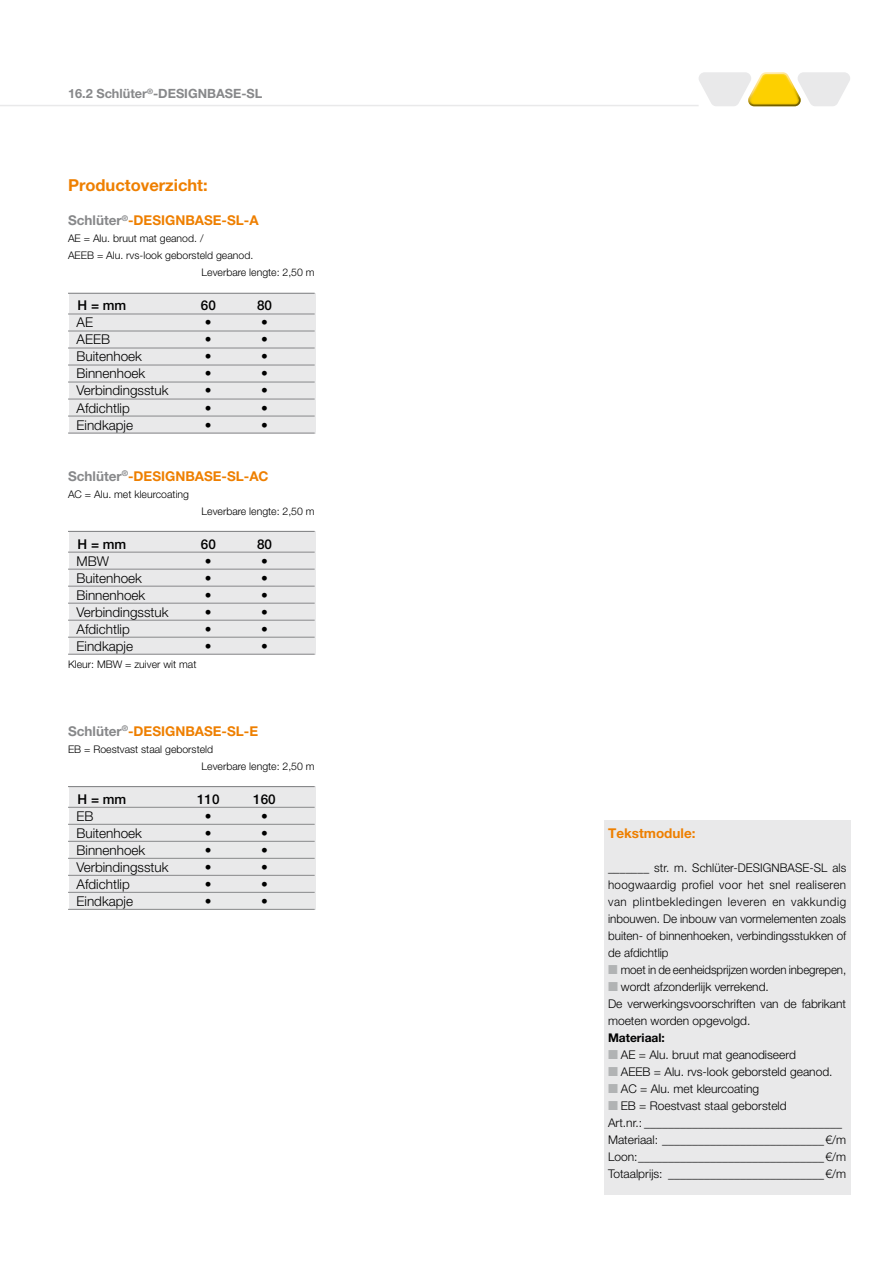
<style>
.page{position:relative;width:893px;height:1263px;background:#fff}
.page>*{position:absolute;margin:0;border:0;box-sizing:border-box;transform-origin:0 0}
.t1{font:700 16.5px "Helvetica Neue LT Pro";color:#ee7f00}
.t2{font:300 13.5px "Helvetica Neue LT Pro";color:#000}
.t3{font:700 13.5px "Helvetica Neue LT Pro";color:#ee7f00}
.t4{font:500 13.5px "Helvetica Neue LT Pro";color:#000}
.t5{font:700 12.75px "Helvetica Neue LT Pro";color:#87888a}
.t6{font:300 12px/17px "Helvetica Neue LT Pro";color:#000;text-align:justify}
.t7{font:300 12px "Helvetica Neue LT Pro";color:#000;scale:.96 1}
.t8{font:700 12px "Helvetica Neue LT Pro";color:#000}
.t9{font:300 10.5px/17px "Helvetica Neue LT Pro";color:#000}
.s1{color:#87888a}
</style>
<div class="page">
<hr style="left:0;top:105px;width:699px;height:1px;background:#e9e9ea">
<svg style="left:699px;top:72px;width:151px;height:34px"></svg>
<div style="left:69px;top:293px;width:246px;height:141px;background:#e9e9ea"></div>
<div style="left:69px;top:531px;width:246px;height:124px;background:#e9e9ea"></div>
<div style="left:69px;top:787px;width:246px;height:123px;background:#e9e9ea"></div>
<div style="left:604px;top:821px;width:246px;height:374px;background:#e9e9ea"></div>
<hr style="left:68px;top:293px;width:247px;height:1px;background:#87888a">
<hr style="left:68px;top:314px;width:247px;height:1px;background:#87888a">
<hr style="left:68px;top:331px;width:247px;height:1px;background:#87888a">
<hr style="left:68px;top:348px;width:247px;height:1px;background:#87888a">
<hr style="left:68px;top:365px;width:247px;height:1px;background:#87888a">
<hr style="left:68px;top:382px;width:247px;height:1px;background:#87888a">
<hr style="left:68px;top:399px;width:247px;height:1px;background:#87888a">
<hr style="left:68px;top:416px;width:247px;height:1px;background:#87888a">
<hr style="left:68px;top:433px;width:247px;height:1px;background:#87888a">
<hr style="left:68px;top:531px;width:247px;height:1px;background:#87888a">
<hr style="left:68px;top:552px;width:247px;height:1px;background:#87888a">
<hr style="left:68px;top:569px;width:247px;height:1px;background:#87888a">
<hr style="left:68px;top:586px;width:247px;height:1px;background:#87888a">
<hr style="left:68px;top:603px;width:247px;height:1px;background:#87888a">
<hr style="left:68px;top:620px;width:247px;height:1px;background:#87888a">
<hr style="left:68px;top:637px;width:247px;height:1px;background:#87888a">
<hr style="left:68px;top:654px;width:247px;height:1px;background:#87888a">
<hr style="left:68px;top:786px;width:247px;height:1px;background:#87888a">
<hr style="left:68px;top:807px;width:247px;height:1px;background:#87888a">
<hr style="left:68px;top:824px;width:247px;height:1px;background:#87888a">
<hr style="left:68px;top:841px;width:247px;height:1px;background:#87888a">
<hr style="left:68px;top:858px;width:247px;height:1px;background:#87888a">
<hr style="left:68px;top:875px;width:247px;height:1px;background:#87888a">
<hr style="left:68px;top:892px;width:247px;height:1px;background:#87888a">
<hr style="left:68px;top:909px;width:247px;height:1px;background:#87888a">
<p class="t5" style="left:68px;top:86px;width:196px">16.2 Schlüter<sup>®</sup>-DESIGNBASE-SL</p>
<h1 class="t1" style="left:68px;top:175px;width:141px">Productoverzicht:</h1>
<p class="t3" style="left:68px;top:212px;width:192px"><span class="s1">Schlüter</span><sup>®</sup>-DESIGNBASE-SL-A</p>
<p class="t9" style="left:68px;top:230px;width:137px">AE = Alu. bruut mat geanod. /</p>
<p class="t9" style="left:68px;top:247px;width:187px">AEEB = Alu. rvs-look geborsteld geanod.</p>
<p class="t9" style="left:202px;top:264px;width:115px">Leverbare lengte: 2,50 m</p>
<p class="t4" style="left:78px;top:298px;width:50px">H = mm</p>
<p class="t4" style="left:201px;top:298px;width:17px">60</p>
<p class="t4" style="left:257px;top:298px;width:17px">80</p>
<p class="t2" style="left:77px;top:314px;width:18px">AE</p>
<p class="t2" style="left:205px;top:314px;width:8px">•</p>
<p class="t2" style="left:261px;top:314px;width:8px">•</p>
<p class="t2" style="left:77px;top:331px;width:35px">AEEB</p>
<p class="t2" style="left:205px;top:331px;width:8px">•</p>
<p class="t2" style="left:261px;top:331px;width:8px">•</p>
<p class="t2" style="left:77px;top:348px;width:67px">Buitenhoek</p>
<p class="t2" style="left:205px;top:348px;width:8px">•</p>
<p class="t2" style="left:261px;top:348px;width:8px">•</p>
<p class="t2" style="left:77px;top:365px;width:70px">Binnenhoek</p>
<p class="t2" style="left:205px;top:365px;width:8px">•</p>
<p class="t2" style="left:261px;top:365px;width:8px">•</p>
<p class="t2" style="left:77px;top:382px;width:94px">Verbindingsstuk</p>
<p class="t2" style="left:205px;top:382px;width:8px">•</p>
<p class="t2" style="left:261px;top:382px;width:8px">•</p>
<p class="t2" style="left:77px;top:399px;width:55px">Afdichtlip</p>
<p class="t2" style="left:205px;top:399px;width:8px">•</p>
<p class="t2" style="left:261px;top:399px;width:8px">•</p>
<p class="t2" style="left:77px;top:416px;width:58px">Eindkapje</p>
<p class="t2" style="left:205px;top:416px;width:8px">•</p>
<p class="t2" style="left:261px;top:416px;width:8px">•</p>
<p class="t3" style="left:68px;top:467px;width:202px"><span class="s1">Schlüter</span><sup>®</sup>-DESIGNBASE-SL-AC</p>
<p class="t9" style="left:68px;top:485px;width:123px">AC = Alu. met kleurcoating</p>
<p class="t9" style="left:202px;top:502px;width:115px">Leverbare lengte: 2,50 m</p>
<p class="t4" style="left:78px;top:536px;width:50px">H = mm</p>
<p class="t4" style="left:201px;top:536px;width:17px">60</p>
<p class="t4" style="left:257px;top:536px;width:17px">80</p>
<p class="t2" style="left:77px;top:552px;width:34px">MBW</p>
<p class="t2" style="left:205px;top:552px;width:8px">•</p>
<p class="t2" style="left:261px;top:552px;width:8px">•</p>
<p class="t2" style="left:77px;top:569px;width:67px">Buitenhoek</p>
<p class="t2" style="left:205px;top:569px;width:8px">•</p>
<p class="t2" style="left:261px;top:569px;width:8px">•</p>
<p class="t2" style="left:77px;top:586px;width:70px">Binnenhoek</p>
<p class="t2" style="left:205px;top:586px;width:8px">•</p>
<p class="t2" style="left:261px;top:586px;width:8px">•</p>
<p class="t2" style="left:77px;top:603px;width:94px">Verbindingsstuk</p>
<p class="t2" style="left:205px;top:603px;width:8px">•</p>
<p class="t2" style="left:261px;top:603px;width:8px">•</p>
<p class="t2" style="left:77px;top:620px;width:55px">Afdichtlip</p>
<p class="t2" style="left:205px;top:620px;width:8px">•</p>
<p class="t2" style="left:261px;top:620px;width:8px">•</p>
<p class="t2" style="left:77px;top:638px;width:58px">Eindkapje</p>
<p class="t2" style="left:205px;top:638px;width:8px">•</p>
<p class="t2" style="left:261px;top:638px;width:8px">•</p>
<p class="t9" style="left:68px;top:655px;width:130px">Kleur: MBW = zuiver wit mat</p>
<p class="t3" style="left:68px;top:722px;width:192px"><span class="s1">Schlüter</span><sup>®</sup>-DESIGNBASE-SL-E</p>
<p class="t9" style="left:202px;top:740px;width:115px;text-indent:-134px">EB = Roestvast staal geborsteld<br>Leverbare lengte: 2,50 m</p>
<p class="t4" style="left:78px;top:791px;width:50px">H = mm</p>
<p class="t4" style="left:197px;top:791px;width:24px">110</p>
<p class="t4" style="left:253px;top:791px;width:24px">160</p>
<p class="t2" style="left:77px;top:808px;width:19px">EB</p>
<p class="t2" style="left:205px;top:808px;width:8px">•</p>
<p class="t2" style="left:261px;top:808px;width:8px">•</p>
<p class="t2" style="left:77px;top:825px;width:67px">Buitenhoek</p>
<p class="t2" style="left:205px;top:825px;width:8px">•</p>
<p class="t2" style="left:261px;top:825px;width:8px">•</p>
<p class="t2" style="left:77px;top:842px;width:70px">Binnenhoek</p>
<p class="t2" style="left:205px;top:842px;width:8px">•</p>
<p class="t2" style="left:261px;top:842px;width:8px">•</p>
<p class="t2" style="left:77px;top:859px;width:94px">Verbindingsstuk</p>
<p class="t2" style="left:205px;top:859px;width:8px">•</p>
<p class="t2" style="left:261px;top:859px;width:8px">•</p>
<p class="t2" style="left:77px;top:876px;width:55px">Afdichtlip</p>
<p class="t2" style="left:205px;top:876px;width:8px">•</p>
<p class="t2" style="left:261px;top:876px;width:8px">•</p>
<p class="t2" style="left:77px;top:893px;width:58px">Eindkapje</p>
<p class="t2" style="left:205px;top:893px;width:8px">•</p>
<p class="t2" style="left:261px;top:893px;width:8px">•</p>
<p class="t3" style="left:608px;top:824px;width:89px">Tekstmodule:</p>
<p class="t6" style="left:608px;top:859px;width:240px">_______ str. m. Schlüter-DESIGNBASE-SL als hoogwaardig profiel voor het snel realiseren van plintbekledingen leveren en vakkundig inbouwen. De inbouw van vormelementen zoals buiten- of binnenhoeken, verbindingsstukken of de afdichtlip</p>
<p class="t7" style="left:621px;top:962px;width:236px">moet in de eenheidsprijzen worden inbegrepen,</p>
<p class="t6" style="left:621px;top:978px;width:150px">wordt afzonderlijk verrekend.</p>
<p class="t6" style="left:608px;top:995px;width:240px">De verwerkingsvoorschriften van de fabrikant</p>
<p class="t6" style="left:608px;top:1012px;width:144px">moeten worden opgevolgd.</p>
<p class="t8" style="left:608px;top:1030px;width:58px">Materiaal:</p>
<p class="t6" style="left:621px;top:1046px;width:177px">AE = Alu. bruut mat geanodiseerd</p>
<p class="t6" style="left:621px;top:1063px;width:213px">AEEB = Alu. rvs-look geborsteld geanod.</p>
<p class="t6" style="left:621px;top:1080px;width:140px">AC = Alu. met kleurcoating</p>
<p class="t6" style="left:621px;top:1097px;width:167px">EB = Roestvast staal geborsteld</p>
<p class="t6" style="left:608px;top:1114px;width:235px">Art.nr.: _________________________________</p>
<p class="t6" style="left:608px;top:1131px;width:240px">Materiaal: ___________________________€/m</p>
<p class="t6" style="left:608px;top:1148px;width:240px">Loon:_______________________________€/m</p>
<p class="t6" style="left:608px;top:1165px;width:240px">Totaalprijs: __________________________€/m</p>
</div>
